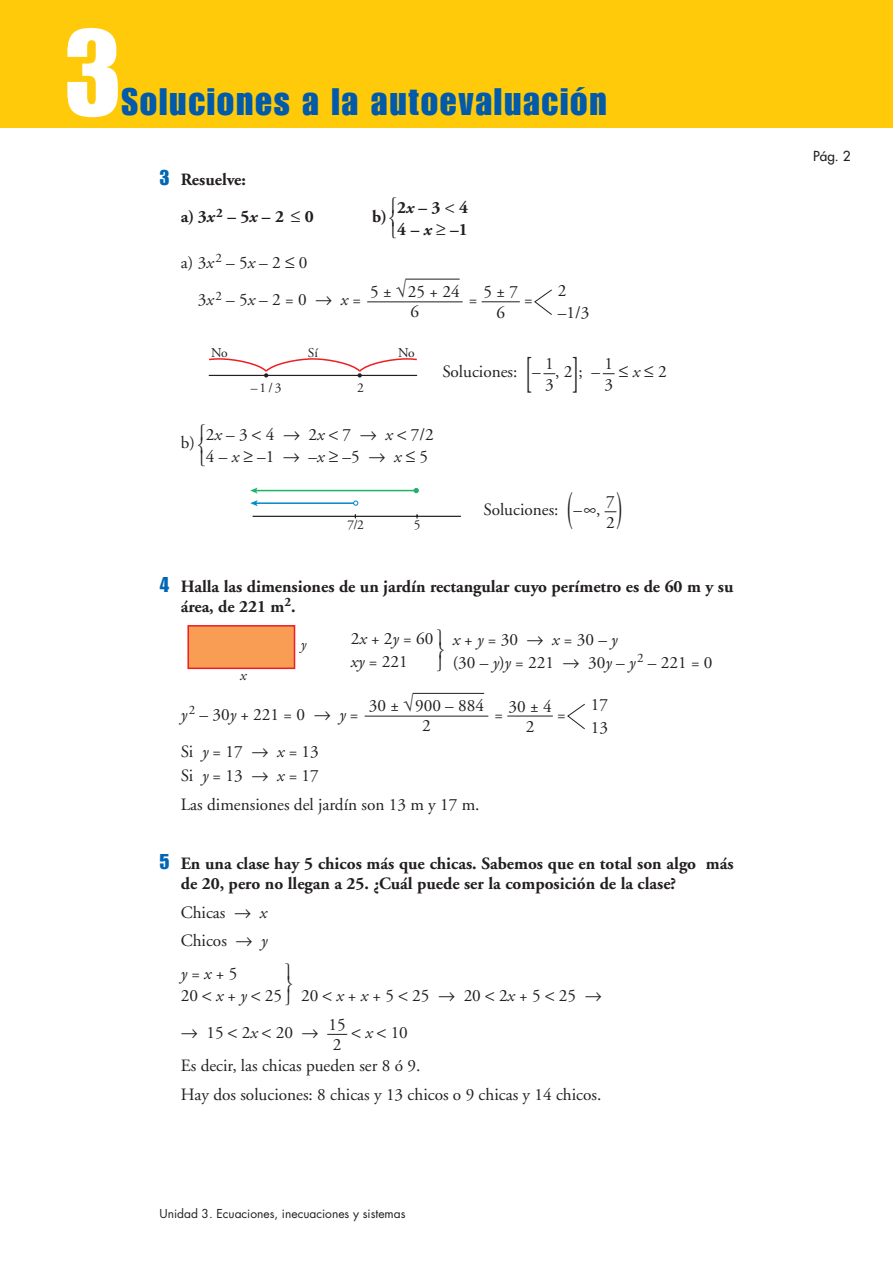
<style>
.page{position:relative;width:893px;height:1263px;background:#fff}
.page>*{position:absolute;margin:0;border:0;box-sizing:border-box;transform-origin:0 0}
.t1{font:120px "Impact";color:#fff}
.t2{font:43.05px "Anaya Math 1";color:#231f20;scale:.4 1}
.t3{font:37.5px "Impact";letter-spacing:.05em;color:#015aaa}
.t4{font:17.25px/20.2px "Adobe Garamond";color:#231f20}
.t5{font:700 17.25px/20.2px "Adobe Garamond";color:#231f20}
.t6{font:17.25px "Anaya Math 1";color:#231f20}
.t7{font:15.75px/12.9px "Anaya Math 1";color:#231f20}
.t8{font:italic 15px "Adobe Garamond";color:#231f20}
.t9{font:13.5px "Adobe Garamond";color:#231f20}
.t10{font:13.5px "Futura";color:#231f20}
.t11{font:12px "Futura";color:#231f20}
.s1{font-family:"Impact";font-weight:400;font-size:21px;color:#0166b3}
.s2{font-style:italic}
.s3{font-family:"Anaya Math 1";font-weight:400}
.s4{font-family:"Anaya Math 1"}
.s5{font-family:"Anaya Math 1";font-weight:400;font-size:15.75px}
.s6{font-family:"Anaya Math 1";font-size:18.9px}
.s7{font-family:"Anaya Math 1";font-size:15.75px}
.s8{font-family:"Adobe Garamond";font-style:italic}
.s9{font-family:"Adobe Garamond"}
</style>
<div class="page">
<div style="left:0;top:0;width:893px;height:128px;background:#feca0a"></div>
<svg style="left:327px;top:1034px;width:20px;height:1px"></svg>
<svg style="left:507px;top:703px;width:78px;height:27px"></svg>
<hr style="left:413px;top:693px;width:71px;height:1px;background:#231f20">
<hr style="left:365px;top:716px;width:123px;height:1px;background:#231f20">
<div style="left:188px;top:626px;width:106px;height:42px;background:#f89d53"></div>
<div style="left:187px;top:625px;width:108px;height:44px;border:2px solid #ee1d23"></div>
<hr style="left:253px;top:516px;width:208px;height:1px;background:#231f20">
<hr style="left:254px;top:490px;width:162px;height:1px;background:#1eb26a">
<svg style="left:250px;top:488px;width:8px;height:6px"></svg>
<svg style="left:414px;top:488px;width:5px;height:5px"></svg>
<hr style="left:253px;top:502px;width:103px;height:2px;background:#0089cf">
<svg style="left:250px;top:500px;width:8px;height:6px"></svg>
<svg style="left:353px;top:501px;width:5px;height:5px"></svg>
<svg style="left:543px;top:373px;width:12px;height:1px"></svg>
<svg style="left:208px;top:358px;width:210px;height:20px"></svg>
<svg style="left:481px;top:289px;width:71px;height:26px"></svg>
<hr style="left:405px;top:279px;width:55px;height:1px;background:#231f20">
<hr style="left:367px;top:301px;width:96px;height:1px;background:#231f20">
<h1 class="t1" style="left:64px;top:30px;width:59px">3</h1>
<h3 class="t3" style="left:121px;top:89px;width:487px">Soluciones a la autoevaluación</h3>
<p class="t5" style="left:181px;top:163px;width:134px;line-height:37.2px;text-indent:-21px"><span class="s1">3</span> Resuelve:<br>a)3<span class="s2">x</span><sup>2</sup> – 5<span class="s2">x</span>– 2 <span class="s3">Ì</span>0</p>
<p class="t4" style="left:198px;top:246px;width:165px;line-height:37.2px;text-indent:-17px">a)3<span class="s2">x</span><sup>2</sup> – 5<span class="s2">x</span>– 2 <span class="s4">Ì</span>0<br>3<span class="s2">x</span><sup>2</sup>– 5<span class="s2">x</span>– 2 = 0 <span class="s4">8</span> <span class="s2">x</span>=</p>
<p class="t5" style="left:389px;top:198px;width:80px;line-height:22.4px;text-align:center"><span class="s5">°</span>2<span class="s2">x</span>– 3<span class="s3">&lt;</span>4<br>4 – <span class="s2">x</span><span class="s3">Ó</span>–1</p>
<p class="t7" style="left:389px;top:214px;width:9px">¢ £</p>
<p class="t5" style="left:372px;top:208px;width:17px">b)</p>
<p class="t4" style="left:370px;top:283px;width:91px;text-align:center">5 ± <span class="s6">√</span>25 + 24<br>6</p>
<p class="t4" style="left:483px;top:283px;width:36px;text-align:center">5 ±7<br>6</p>
<p class="t4" style="left:469px;top:291px;width:10px">=</p>
<p class="t4" style="left:524px;top:291px;width:10px">=</p>
<p class="t4" style="left:558px;top:281px;width:33px;line-height:22.4px">2 –1/3</p>
<p class="t9" style="left:308px;top:347px;width:12px">Sí</p>
<p class="t9" style="left:211px;top:347px;width:18px">No</p>
<p class="t9" style="left:398px;top:347px;width:18px">No</p>
<p class="t9" style="left:251px;top:382px;width:32px">–1/3</p>
<p class="t9" style="left:357px;top:382px;width:8px">2</p>
<h2 class="t2" style="left:526px;top:353px;width:16px">[</h2>
<h2 class="t2" style="left:572px;top:353px;width:16px">]</h2>
<p class="t4" style="left:545px;top:355px;width:10px">1</p>
<p class="t4" style="left:604px;top:355px;width:10px">1</p>
<p class="t4" style="left:442px;top:363px;width:226px">Soluciones: – , 2 ; – <span class="s4">Ì</span> <span class="s2">x</span> <span class="s4">Ì</span> 2</p>
<p class="t4" style="left:545px;top:376px;width:10px">3</p>
<p class="t4" style="left:604px;top:376px;width:10px">3</p>
<p class="t4" style="left:198px;top:425px;width:237px;line-height:22.4px;text-align:center"><span class="s7">°</span>2<span class="s2">x</span>– 3 <span class="s4">&lt;</span>4 <span class="s4">8</span> 2<span class="s2">x</span><span class="s4">&lt;</span>7 <span class="s4">8</span> <span class="s2">x</span><span class="s4">&lt;</span>7/2<br>4 – <span class="s2">x</span><span class="s4">Ó</span>–1 <span class="s4">8</span> –<span class="s2">x</span><span class="s4">Ó</span>–5 <span class="s4">8</span> <span class="s2">x</span><span class="s4">Ì</span>5</p>
<p class="t4" style="left:181px;top:434px;width:16px">b)</p>
<p class="t7" style="left:198px;top:441px;width:9px">¢ £</p>
<p class="t9" style="left:347px;top:519px;width:18px">7/2</p>
<p class="t9" style="left:414px;top:519px;width:8px">5</p>
<h2 class="t2" style="left:567px;top:488px;width:16px">(</h2>
<h2 class="t2" style="left:616px;top:488px;width:16px">)</h2>
<p class="t4" style="left:606px;top:493px;width:10px">7<br>2</p>
<p class="t4" style="left:483px;top:501px;width:118px">Soluciones: –<span class="s4">@</span>,</p>
<p class="t5" style="left:181px;top:578px;width:554px;text-indent:-21px"><span class="s1">4</span> Halla las dimensiones de un jardín rectangular cuyo perímetro es de 60 m y su área, de 221 m<sup>2</sup>.</p>
<p class="t8" style="left:240px;top:669px;width:8px">x</p>
<p class="t4" style="left:351px;top:629px;width:84px;line-height:22.4px">2<span class="s2">x</span> +2<span class="s2">y</span> = 60 <span class="s2">xy</span> = 221</p>
<p class="t8" style="left:301px;top:638px;width:7px">y</p>
<p class="t4" style="left:453px;top:630px;width:261px;line-height:22.4px"><span class="s2">x</span>+<span class="s2">y</span>= 30 <span class="s4">8</span> <span class="s2">x</span>= 30 – <span class="s2">y<br></span>(30 – <span class="s2">y</span>)<span class="s2">y</span> = 221 <span class="s4">8</span> 30<span class="s2">y</span> – <span class="s2">y</span> <sup>2</sup> – 221 = 0</p>
<p class="t4" style="left:369px;top:697px;width:117px;text-align:center">30 ± <span class="s6">√</span>900 – 884<br>2</p>
<p class="t4" style="left:591px;top:695px;width:19px;line-height:22.4px">17<br>13</p>
<p class="t4" style="left:508px;top:698px;width:45px;text-align:center">30 ± 4<br>2</p>
<p class="t4" style="left:181px;top:706px;width:179px"><span class="s2">y</span><sup>2</sup> – 30<span class="s2">y</span> + 221 = 0 <span class="s4">8</span> <span class="s2">y</span> =</p>
<p class="t4" style="left:494px;top:706px;width:10px">=</p>
<p class="t4" style="left:557px;top:706px;width:10px">=</p>
<p class="t4" style="left:181px;top:741px;width:140px;line-height:24.5px">Si <span class="s2">y</span> = 17 <span class="s4">8</span> <span class="s2">x</span> = 13<br>Si <span class="s2">y</span> = 13 <span class="s4">8</span> <span class="s2">x</span> = 17</p>
<p class="t4" style="left:181px;top:796px;width:300px">Las dimensiones del jardín son 13 m y 17 m.</p>
<p class="t5" style="left:181px;top:855px;width:554px;text-indent:-21px"><span class="s1">5</span> En una clase hay 5 chicos más que chicas. Sabemos que en total son algo más de 20, pero no llegan a 25. ¿Cuál puede ser la composición de la clase?</p>
<p class="t4" style="left:181px;top:899px;width:88px;line-height:28.8px">Chicas <span class="s4">8</span> <span class="s2">x<br></span>Chicos <span class="s4">8</span> <span class="s2">y</span></p>
<p class="t4" style="left:181px;top:964px;width:103px;line-height:22.4px"><span class="s2">y</span>= <span class="s2">x</span>+5<br>20 <span class="s4">&lt;</span><span class="s2">x</span>+<span class="s2">y</span><span class="s4">&lt;</span>25</p>
<p class="t4" style="left:301px;top:987px;width:302px">20 <span class="s4">&lt;</span><span class="s2">x</span>+<span class="s2">x</span>+5 <span class="s4">&lt;</span>25 <span class="s4">8</span> 20 <span class="s4">&lt;</span>2<span class="s2">x</span>+ 5 <span class="s4">&lt;</span>25 <span class="s4">8</span></p>
<p class="t4" style="left:329px;top:1016px;width:19px">15<br>2</p>
<p class="t4" style="left:181px;top:1024px;width:139px"><span class="s4">8</span> 15 <span class="s4">&lt;</span>2<span class="s2">x</span><span class="s4">&lt;</span>20 <span class="s4">8</span></p>
<p class="t6" style="left:352px;top:1025px;width:58px">&lt;<span class="s8">x</span>&lt;<span class="s9">10</span></p>
<p class="t4" style="left:181px;top:1053px;width:422px;line-height:28.8px">Es decir, las chicas pueden ser 8 ó 9.<br>Hay dos soluciones: 8 chicas y 13 chicos o 9 chicas y 14 chicos.</p>
<p class="t11" style="left:159px;top:1208px;width:247px">Unidad 3. Ecuaciones, inecuaciones y sistemas</p>
<p class="t10" style="left:813px;top:149px;width:39px">Pág. 2</p>
</div>
